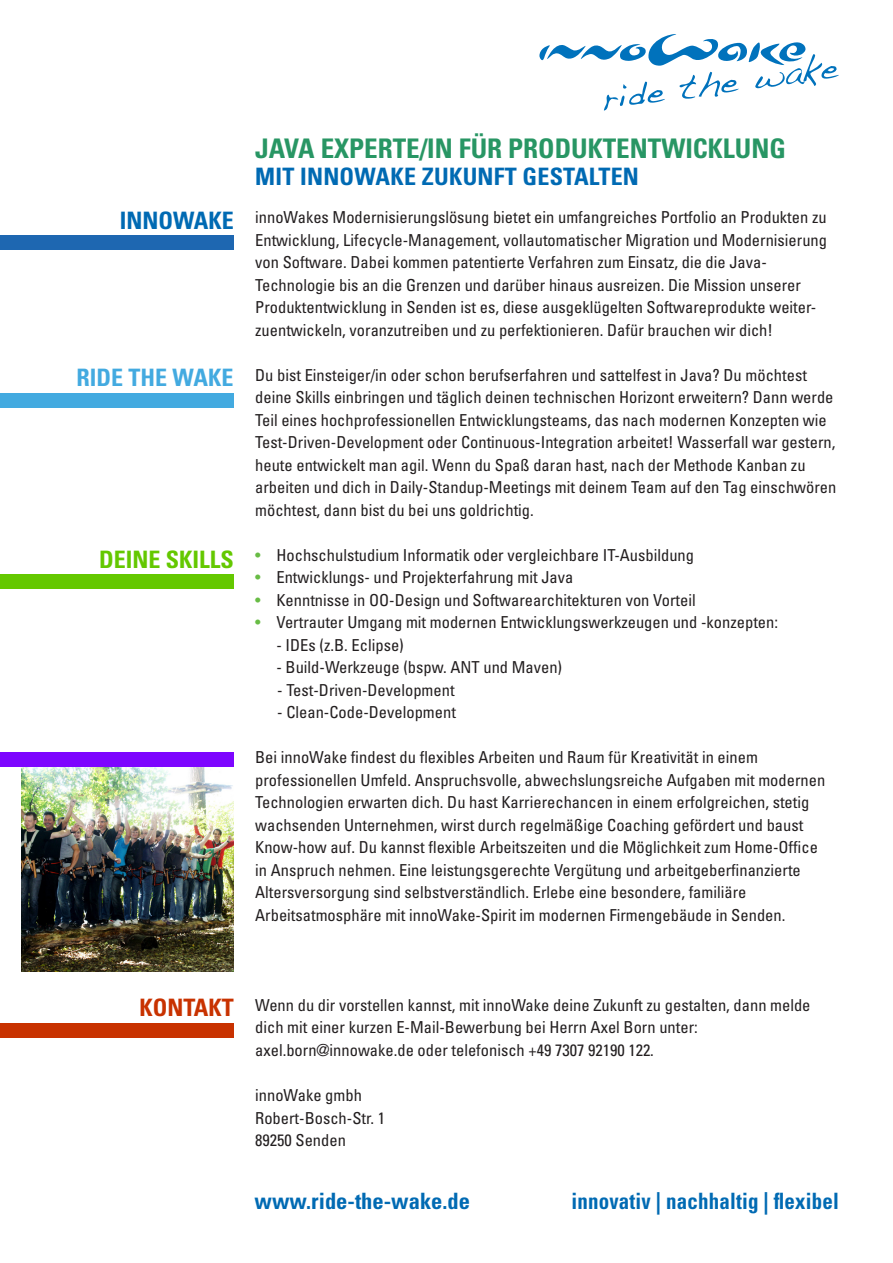
<style>
.page{position:relative;width:893px;height:1263px;background:#fff}
.page>*{position:absolute;margin:0;border:0;box-sizing:border-box;transform-origin:0 0}
.t1{font:700 condensed 27px "Univers LT Std";color:#289664}
.t2{font:700 condensed 24px "Univers LT Std";letter-spacing:.01em;color:#006ab3}
.t3{font:700 condensed 24px "Univers LT Std";color:#43aae0}
.t4{font:700 condensed 24px "Univers LT Std";color:#64c800}
.t5{font:700 condensed 24px "Univers LT Std";color:#c83200}
.t6{font:700 condensed 22.5px "Univers LT Std";letter-spacing:.01em;color:#006ab3;scale:.93 1}
.t7{font:700 condensed 22.5px "Univers LT Std";letter-spacing:.01em;color:#006ab3}
.t8{font:condensed 16.5px/22.5px "Univers LT Std";color:#231f20}
.s1{color:#68bc45}
</style>
<div class="page">
<div style="left:0;top:235px;width:234px;height:15px;background:#1e67b1"></div>
<div style="left:0;top:393px;width:234px;height:15px;background:#43aae0"></div>
<div style="left:0;top:574px;width:234px;height:15px;background:#64c800"></div>
<img style="left:21px;top:767px;width:213px;height:204px">
<div style="left:0;top:1023px;width:234px;height:14px;background:#c83200"></div>
<div style="left:0;top:752px;width:234px;height:15px;background:#7d05ff"></div>
<svg style="left:539px;top:34px;width:300px;height:77px"></svg>
<h2 class="t2" style="left:120px;top:205px;width:116px">INNOWAKE</h2>
<h2 class="t3" style="left:77px;top:363px;width:158px">RIDE THE WAKE</h2>
<h2 class="t4" style="left:99px;top:544px;width:136px">DEINE SKILLS</h2>
<h1 class="t1" style="left:255px;top:132px;width:532px">JAVA EXPERTE/IN FÜR PRODUKTENTWICKLUNG</h1>
<h2 class="t2" style="left:255px;top:162px;width:385px">MIT INNOWAKE ZUKUNFT GESTALTEN</h2>
<p class="t8" style="left:255px;top:206px;width:573px">innoWakes Modernisierungslösung bietet ein umfangreiches Portfolio an Produkten zu Entwicklung, Lifecycle-Management, vollautomatischer Migration und Modernisierung von Software. Dabei kommen patentierte Verfahren zum Einsatz, die die Java-Technologie bis an die Grenzen und darüber hinaus ausreizen. Die Mission unserer Produktentwicklung in Senden ist es, diese ausgeklügelten Softwareprodukte weiter&shy;zuentwickeln, voranzutreiben und zu perfektionieren. Dafür brauchen wir dich!</p>
<p class="t8" style="left:255px;top:363px;width:583px">Du bist Einsteiger/in oder schon berufserfahren und sattelfest in Java? Du möchtest deine Skills einbringen und täglich deinen technischen Horizont erweitern? Dann werde Teil eines hochprofessionellen Entwicklungsteams, das nach modernen Konzepten wie Test-Driven-Development oder Continuous-Integration arbeitet! Wasserfall war gestern, heute entwickelt man agil. Wenn du Spaß daran hast, nach der Methode Kanban zu arbeiten und dich in Daily-Standup-Meetings mit deinem Team auf den Tag einschwören möchtest, dann bist du bei uns goldrichtig.</p>
<p class="t8" style="left:255px;top:543px;width:440px"><span class="s1">•</span> Hochschulstudium Informatik oder vergleichbare IT-Ausbildung</p>
<p class="t8" style="left:255px;top:566px;width:320px"><span class="s1">•</span> Entwicklungs- und Projekterfahrung mit Java</p>
<p class="t8" style="left:255px;top:588px;width:442px"><span class="s1">•</span> Kenntnisse in OO-Design und Softwarearchitekturen von Vorteil</p>
<p class="t8" style="left:255px;top:611px;width:524px"><span class="s1">•</span> Vertrauter Umgang mit modernen Entwicklungswerkzeugen und -konzepten:</p>
<p class="t8" style="left:276px;top:633px;width:129px">- IDEs (z.B. Eclipse)</p>
<p class="t8" style="left:276px;top:656px;width:287px">- Build-Werkzeuge (bspw. ANT und Maven)</p>
<p class="t8" style="left:277px;top:678px;width:179px">- Test-Driven-Development</p>
<p class="t8" style="left:277px;top:701px;width:180px">- Clean-Code-Development</p>
<p class="t8" style="left:255px;top:746px;width:572px">Bei innoWake findest du flexibles Arbeiten und Raum für Kreativität in einem professionellen Umfeld. Anspruchsvolle, abwechslungsreiche Aufgaben mit modernen Technologien erwarten dich. Du hast Karrierechancen in einem erfolgreichen, stetig wachsenden Unternehmen, wirst durch regelmäßige Coaching gefördert und baust Know-how auf. Du kannst flexible Arbeitszeiten und die Möglichkeit zum Home-Office in Anspruch nehmen. Eine leistungsgerechte Vergütung und arbeitgeberfinanzierte Altersversorgung sind selbstverständlich. Erlebe eine besondere, familiäre Arbeitsatmosphäre mit innoWake-Spirit im modernen Firmengebäude in Senden.</p>
<h2 class="t5" style="left:139px;top:993px;width:96px">KONTAKT</h2>
<p class="t8" style="left:255px;top:994px;width:557px">Wenn du dir vorstellen kannst, mit innoWake deine Zukunft zu gestalten, dann melde dich mit einer kurzen E-Mail-Bewerbung bei Herrn Axel Born unter: axel.born@innowake.de oder telefonisch +49 7307 92190 122.</p>
<p class="t8" style="left:255px;top:1084px;width:131px">innoWake gmbh<br>Robert-Bosch-Str. 1<br>89250 Senden</p>
<h3 class="t7" style="left:255px;top:1187px;width:217px">www.ride-the-wake.de</h3>
<h3 class="t6" style="left:571px;top:1187px;width:289px">innovativ | nachhaltig | flexibel</h3>
</div>
